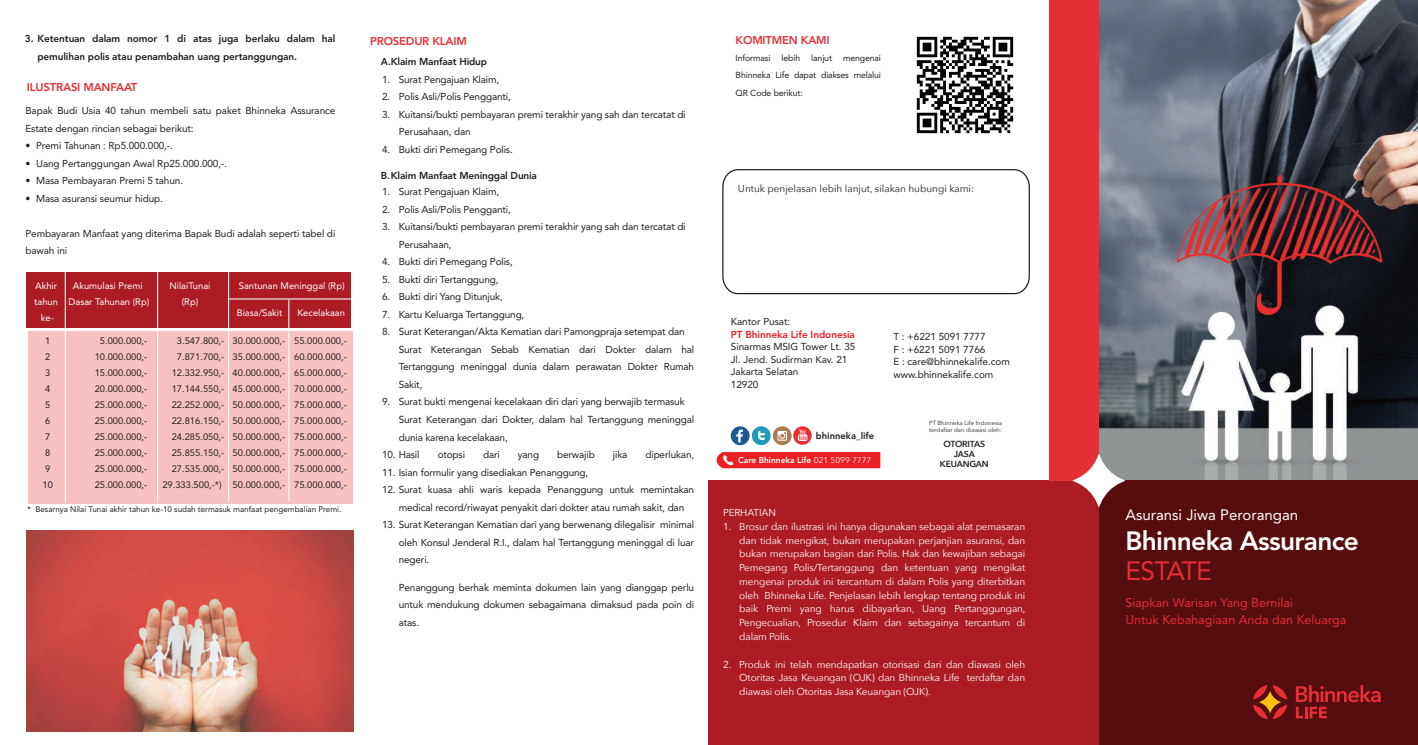
<style>
.page{position:relative;width:1418px;height:745px;background:#fff}
.page>*{position:absolute;margin:0;border:0;box-sizing:border-box;transform-origin:0 0}
.t1{font:800 26.25px "Avenir LT Std";letter-spacing:-.025em;color:#fff}
.t2{font:26.25px "Avenir LT Std";letter-spacing:-.025em;color:#e52f34}
.t3{font:15px "Avenir LT Std";color:#fff}
.t4{font:12.5px/17.5px "Avenir LT Std";color:#e52f34}
.t5{font:800 11.25px "Avenir LT Std";letter-spacing:-.015em;color:#e52f34}
.t6{font:10px/17.5px "Avenir LT Std";letter-spacing:-.015em;color:#231f20}
.t7{font:10px/13.8px "Avenir Next";letter-spacing:-.015em;color:#fff;text-align:justify}
.t8{font:800 10px "Avenir LT Std";letter-spacing:-.01em;color:#231f20}
.t9{font:10px "Avenir Next";color:#231f20}
.t10{font:800 10px "Avenir LT Std";letter-spacing:-.005em;color:#e61e24}
.t11{font:9.38px/16px "Avenir LT Std";color:#231f20;text-align:justify}
.t12{font:9.38px/16px "Avenir LT Std";color:#fff;text-align:center}
.t13{font:800 9.38px "Avenir LT Std";color:#231f20}
.t14{font:8.75px/17.5px "Avenir LT Std";letter-spacing:-.015em;color:#231f20;text-align:justify}
.t15{font:600 8.75px/10px "Avenir Next";letter-spacing:-.025em;color:#231f20;text-align:center}
.t16{font:800 8.38px "Avenir LT Std";color:#fff}
.t17{font:8px "Avenir LT Std";color:#231f20}
.t18{font:6px/7.2px "Avenir Next";color:#231f20}
.s1{font-family:"Avenir Next";font-weight:400}
</style>
<div class="page">
<img style="left:1098px;top:0;width:319px;height:480px">
<div style="left:709px;top:480px;width:389px;height:264px;background:#ad1c23"></div>
<div style="left:1098px;top:480px;width:319px;height:264px;background:#550d0e"></div>
<svg style="left:1295px;top:685px;width:85px;height:32px"></svg>
<svg style="left:1253px;top:685px;width:34px;height:33px"></svg>
<svg style="left:730px;top:426px;width:19px;height:19px"></svg>
<svg style="left:736px;top:429px;width:7px;height:13px"></svg>
<svg style="left:793px;top:426px;width:18px;height:19px"></svg>
<div style="left:793px;top:426px;width:18px;height:18px;background:#ed2d32;border-radius:50%"></div>
<svg style="left:797px;top:429px;width:10px;height:12px"></svg>
<div style="left:751px;top:426px;width:19px;height:19px;background:#1f99ba;border-radius:50%"></div>
<svg style="left:758px;top:430px;width:7px;height:9px"></svg>
<svg style="left:772px;top:426px;width:19px;height:19px"></svg>
<div style="left:777px;top:430px;width:10px;height:10px;background:#fff"></div>
<svg style="left:778px;top:432px;width:8px;height:7px"></svg>
<svg style="left:716px;top:452px;width:164px;height:16px;background:#ee262a"></svg>
<svg style="left:722px;top:169px;width:308px;height:126px"></svg>
<img style="left:916px;top:36px;width:98px;height:98px">
<div style="left:1049px;top:0;width:49px;height:480px;background:#e52f34"></div>
<svg style="left:1072px;top:453px;width:53px;height:54px"></svg>
<div style="left:27px;top:272px;width:324px;height:55px;background:#ad1c23"></div>
<div style="left:28px;top:332px;width:324px;height:171px;background:#f7c1c2"></div>
<hr style="left:65px;top:271px;width:1px;height:231px;background:#fff">
<hr style="left:157px;top:271px;width:1px;height:231px;background:#fff">
<hr style="left:228px;top:271px;width:1px;height:230px;background:#fff">
<hr style="left:229px;top:298px;width:125px;height:1px;background:#fff">
<hr style="left:288px;top:299px;width:1px;height:202px;background:#fff">
<img style="left:27px;top:530px;width:327px;height:201px">
<p class="t8" style="left:25px;top:33px;width:312px">3. Ketentuan dalam nomor 1 di atas juga berlaku dalam hal</p>
<p class="t5" style="left:735px;top:34px;width:96px">KOMITMEN KAMI</p>
<p class="t8" style="left:37px;top:51px;width:261px">pemulihan polis atau penambahan uang pertanggungan.</p>
<p class="t6" style="left:399px;top:70px;width:288px">Surat Pengajuan Klaim,<br>Polis Asli/Polis Pengganti,<br>Kuitansi/bukti pembayaran premi terakhir yang sah dan tercatat di<br>Perusahaan, dan<br>Bukti diri Pemegang Polis.</p>
<p class="t6" style="left:399px;top:183px;width:297px">Surat Pengajuan Klaim,<br>Polis Asli/Polis Pengganti,<br>Kuitansi/bukti pembayaran premi terakhir yang sah dan tercatat di Perusahaan,<br>Bukti diri Pemegang Polis,<br>Bukti diri Tertanggung,<br>Bukti diri Yang Ditunjuk,<br>Kartu Keluarga Tertanggung,<br>Surat Keterangan/Akta Kematian dari Pamongpraja setempat dan Surat Keterangan Sebab Kematian dari Dokter dalam hal Tertanggung meninggal dunia dalam perawatan Dokter Rumah Sakit,<br>Surat bukti mengenai kecelakaan diri dari yang berwajib termasuk Surat Keterangan dari Dokter, dalam hal Tertanggung meninggal dunia karena kecelakaan,</p>
<p class="t6" style="left:382px;top:445px;width:39px">10. Hasil</p>
<p class="t6" style="left:437px;top:445px;width:29px">otopsi</p>
<p class="t6" style="left:483px;top:445px;width:18px">dari</p>
<p class="t6" style="left:518px;top:445px;width:23px">yang</p>
<p class="t6" style="left:557px;top:445px;width:39px">berwajib</p>
<p class="t6" style="left:613px;top:445px;width:16px">jika</p>
<p class="t6" style="left:645px;top:445px;width:50px">diperlukan,</p>
<p class="t6" style="left:382px;top:463px;width:208px">11. Isian formulir yang disediakan Penanggung,</p>
<p class="t6" style="left:399px;top:480px;width:297px;text-indent:-17px">12. Surat kuasa ahli waris kepada Penanggung untuk memintakan medical record/riwayat penyakit dari dokter atau rumah sakit, dan</p>
<p class="t6" style="left:399px;top:515px;width:297px;text-align:justify;text-indent:-17px">13. Surat Keterangan Kematian dari yang berwenang dilegalisir minimal oleh Konsul Jenderal R.I., dalam hal Tertanggung meninggal di luar negeri.</p>
<p class="t6" style="left:399px;top:578px;width:297px;text-align:justify">Penanggung berhak meminta dokumen lain yang dianggap perlu untuk mendukung dokumen sebagaimana dimaksud pada poin di atas.</p>
<p class="t5" style="left:370px;top:34px;width:98px">PROSEDUR KLAIM</p>
<p class="t8" style="left:381px;top:55px;width:108px">A. Klaim Manfaat Hidup</p>
<p class="t14" style="left:735px;top:49px;width:36px">Informasi</p>
<p class="t14" style="left:781px;top:49px;width:20px">lebih</p>
<p class="t14" style="left:811px;top:49px;width:22px">lanjut</p>
<p class="t14" style="left:735px;top:49px;width:147px;text-indent:107px">mengenai Bhinneka Life dapat diakses melalui QR Code berikut:</p>
<p class="t6" style="left:382px;top:70px;width:10px;text-align:justify">1.<br>2.<br>3.</p>
<p class="t6" style="left:382px;top:140px;width:10px">4.</p>
<p class="t6" style="left:382px;top:183px;width:10px;text-align:justify">1.<br>2.<br>3.</p>
<p class="t6" style="left:382px;top:253px;width:10px;text-align:justify">4.<br>5.<br>6.<br>7.<br>8.</p>
<p class="t5" style="left:27px;top:81px;width:112px">ILUSTRASI MANFAAT</p>
<p class="t6" style="left:25px;top:102px;width:311px">Bapak Budi Usia 40 tahun membeli satu paket Bhinneka Assurance<br>Estate dengan rincian sebagai berikut:</p>
<p class="t6" style="left:25px;top:137px;width:149px">• Premi Tahunan : Rp5.000.000,-.</p>
<p class="t6" style="left:25px;top:154px;width:203px">• Uang Pertanggungan Awal Rp25.000.000,-.</p>
<p class="t6" style="left:25px;top:172px;width:159px">• Masa Pembayaran Premi 5 tahun.</p>
<p class="t6" style="left:25px;top:189px;width:139px">• Masa asuransi seumur hidup.</p>
<p class="t6" style="left:25px;top:224px;width:311px">Pembayaran Manfaat yang diterima Bapak Budi adalah seperti tabel di bawah ini</p>
<p class="t8" style="left:381px;top:169px;width:158px">B. Klaim Manfaat Meninggal Dunia</p>
<p class="t9" style="left:738px;top:180px;width:238px">Untuk penjelasan lebih lanjut, silakan hubungi kami:</p>
<p class="t12" style="left:239px;top:278px;width:107px">Santunan Meninggal (Rp)</p>
<p class="t12" style="left:237px;top:304px;width:47px">Biasa/Sakit</p>
<p class="t12" style="left:297px;top:304px;width:49px">Kecelakaan</p>
<p class="t11" style="left:233px;top:332px;width:54px">30.000.000,- 35.000.000,- 40.000.000,- 45.000.000,- 50.000.000,- 50.000.000,- 50.000.000,- 50.000.000,- 50.000.000,- 50.000.000,-</p>
<p class="t11" style="left:294px;top:332px;width:54px">55.000.000,- 60.000.000,- 65.000.000,- 70.000.000,- 75.000.000,- 75.000.000,- 75.000.000,- 75.000.000,- 75.000.000,- 75.000.000,-</p>
<p class="t17" style="left:27px;top:504px;width:315px">* Besarnya Nilai Tunai akhir tahun ke-10 sudah termasuk manfaat pengembalian Premi.</p>
<p class="t12" style="left:169px;top:278px;width:42px">NilaiTunai (Rp)</p>
<p class="t11" style="left:162px;top:332px;width:63px;text-align:right">3.547.800,-<br>7.871.700,-<br>12.332.950,-<br>17.144.550,-<br>22.252.000,-<br>22.816.150,-<br>24.285.050,-<br>25.855.150,-<br>27.535.000,-<br>29.333.500,-*)</p>
<p class="t12" style="left:34px;top:278px;width:25px">Akhir tahun ke-</p>
<p class="t11" style="left:43px;top:332px;width:12px;text-align:left">1<br>2<br>3<br>4<br>5<br>6<br>7<br>8<br>9<br>10</p>
<p class="t12" style="left:69px;top:278px;width:82px">Akumulasi Premi<br>Dasar Tahunan (Rp)</p>
<p class="t11" style="left:95px;top:332px;width:54px;text-align:center">5.000.000,-<br>10.000.000,-<br>15.000.000,-<br>20.000.000,-<br>25.000.000,-<br>25.000.000,-<br>25.000.000,-<br>25.000.000,-<br>25.000.000,-<br>25.000.000,-</p>
<p class="t6" style="left:731px;top:313px;width:61px">Kantor Pusat:</p>
<p class="t10" style="left:731px;top:328px;width:126px">PT Bhinneka Life Indonesia</p>
<p class="t6" style="left:731px;top:340px;width:126px;line-height:12.5px">Sinarmas MSIG Tower Lt. 35<br>Jl. Jend. Sudirman Kav. 21<br>Jakarta Selatan<br>12920</p>
<p class="t6" style="left:893px;top:330px;width:118px;line-height:12.5px">T : +6221 5091 7777<br>F : +6221 5091 7766<br>E : care@bhinnekalife.com www.bhinnekalife.com</p>
<p class="t6" style="left:382px;top:393px;width:10px">9.</p>
<p class="t18" style="left:929px;top:419px;width:75px">PT Bhinneka Life Indonesia terdaftar dan diawasi oleh:</p>
<p class="t15" style="left:939px;top:438px;width:50px">OTORITAS<br>JASA<br>KEUANGAN</p>
<p class="t13" style="left:816px;top:430px;width:60px">bhinneka_life</p>
<p class="t16" style="left:738px;top:455px;width:135px">Care Bhinneka Life <span class="s1">021 5099 7777</span></p>
<p class="t7" style="left:723px;top:505px;width:55px">PERHATIAN</p>
<p class="t7" style="left:739px;top:518px;width:288px;text-indent:-16px">1. Brosur dan ilustrasi ini hanya digunakan sebagai alat pemasaran dan tidak mengikat, bukan merupakan perjanjian asuransi, dan bukan merupakan bagian dari Polis. Hak dan kewajiban sebagai Pemegang Polis/Tertanggung dan ketentuan yang mengikat mengenai produk ini tercantum di dalam Polis yang diterbitkan oleh Bhinneka Life. Penjelasan lebih lengkap tentang produk ini baik Premi yang harus dibayarkan, Uang Pertanggungan, Pengecualian, Prosedur Klaim dan sebagainya tercantum di dalam Polis.</p>
<p class="t7" style="left:739px;top:656px;width:287px;text-indent:-16px">2. Produk ini telah mendapatkan otorisasi dari dan diawasi oleh Otoritas Jasa Keuangan (OJK) dan Bhinneka Life terdaftar dan diawasi oleh Otoritas Jasa Keuangan (OJK).</p>
<h2 class="t3" style="left:1125px;top:505px;width:174px">Asuransi Jiwa Perorangan</h2>
<h1 class="t1" style="left:1125px;top:524px;width:235px">Bhinneka Assurance</h1>
<h1 class="t2" style="left:1125px;top:555px;width:88px">ESTATE</h1>
<p class="t4" style="left:1125px;top:593px;width:222px">Siapkan Warisan Yang Bernilai<br>Untuk Kebahagiaan Anda dan Keluarga</p>
</div>
